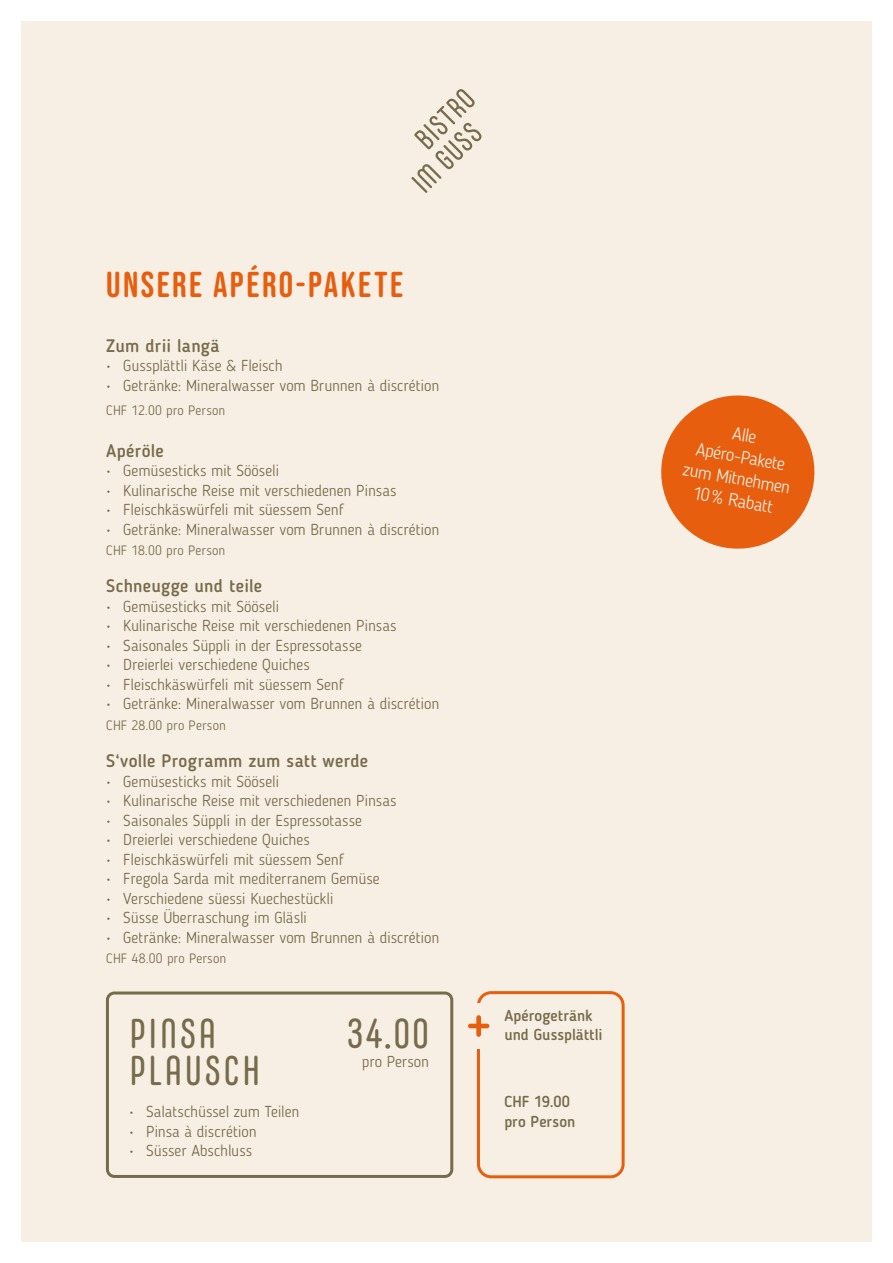
<style>
.page{position:relative;width:893px;height:1263px;background:#fff}
.page>*{position:absolute;margin:0;border:0;box-sizing:border-box;transform-origin:0 0}
.t1{font:60px "Bebas Neue Rounded";color:#e65e0e}
.t2{font:41.85px/36.8px "Carl Marx";letter-spacing:.05em;color:#766b4a}
.t3{font:36px "Bebas Neue Rounded";letter-spacing:.07em;color:#e65e0e}
.t4{font:500 18px "Blogger Sans";letter-spacing:.015em;color:#766b4a}
.t5{font:300 18px/22px "Blogger Sans";color:#f5ebde;text-align:center}
.t6{font:300 15.75px "Blogger Sans";letter-spacing:-.005em;color:#766b4a}
.t7{font:500 15.75px/19.5px "Blogger Sans";letter-spacing:.005em;color:#766b4a}
.t8{font:300 13.5px "Blogger Sans";letter-spacing:.015em;color:#766b4a}
</style>
<div class="page">
<div style="left:21px;top:21px;width:851px;height:1221px;background:#f7efe4"></div>
<svg style="left:411px;top:89px;width:71px;height:104px"></svg>
<svg style="left:661px;top:395px;width:154px;height:154px"></svg>
<div style="left:106px;top:991px;width:347px;height:187px;border:3px solid #766b4a;border-radius:7px"></div>
<div style="left:477px;top:991px;width:148px;height:187px;border:3px solid #e65e0e;border-radius:13px"></div>
<div style="left:467px;top:1003px;width:24px;height:45px;background:#f7efe4"></div>
<h3 class="t3" style="left:106px;top:264px;width:298px">UNSERE Apéro-PAKETE</h3>
<p class="t4" style="left:106px;top:335px;width:115px">Zum drii langä</p>
<p class="t6" style="left:106px;top:357px;width:178px">• Gussplättli Käse &amp; Fleisch</p>
<p class="t6" style="left:106px;top:376px;width:335px">• Getränke: Mineralwasser vom Brunnen à discrétion</p>
<p class="t8" style="left:106px;top:402px;width:121px">CHF 12.00 pro Person</p>
<p class="t4" style="left:106px;top:440px;width:59px">Apéröle</p>
<p class="t6" style="left:106px;top:461px;width:174px">• Gemüsesticks mit Sööseli</p>
<p class="t6" style="left:106px;top:481px;width:292px">• Kulinarische Reise mit verschiedenen Pinsas</p>
<p class="t6" style="left:106px;top:500px;width:239px">• Fleischkäswürfeli mit süessem Senf</p>
<p class="t6" style="left:106px;top:520px;width:335px">• Getränke: Mineralwasser vom Brunnen à discrétion</p>
<p class="t8" style="left:106px;top:542px;width:121px">CHF 18.00 pro Person</p>
<p class="t4" style="left:106px;top:575px;width:157px">Schneugge und teile</p>
<p class="t6" style="left:106px;top:597px;width:174px">• Gemüsesticks mit Sööseli</p>
<p class="t6" style="left:106px;top:616px;width:292px">• Kulinarische Reise mit verschiedenen Pinsas</p>
<p class="t6" style="left:106px;top:636px;width:257px">• Saisonales Süppli in der Espressotasse</p>
<p class="t6" style="left:106px;top:655px;width:205px">• Dreierlei verschiedene Quiches</p>
<p class="t6" style="left:106px;top:675px;width:239px">• Fleischkäswürfeli mit süessem Senf</p>
<p class="t6" style="left:106px;top:694px;width:335px">• Getränke: Mineralwasser vom Brunnen à discrétion</p>
<p class="t8" style="left:106px;top:717px;width:121px">CHF 28.00 pro Person</p>
<p class="t4" style="left:106px;top:750px;width:263px">S‘volle Programm zum satt werde</p>
<p class="t6" style="left:106px;top:772px;width:174px">• Gemüsesticks mit Sööseli</p>
<p class="t6" style="left:106px;top:791px;width:292px">• Kulinarische Reise mit verschiedenen Pinsas</p>
<p class="t6" style="left:106px;top:811px;width:257px">• Saisonales Süppli in der Espressotasse</p>
<p class="t6" style="left:106px;top:830px;width:205px">• Dreierlei verschiedene Quiches</p>
<p class="t6" style="left:106px;top:850px;width:239px">• Fleischkäswürfeli mit süessem Senf</p>
<p class="t6" style="left:106px;top:869px;width:275px">• Fregola Sarda mit mediterranem Gemüse</p>
<p class="t6" style="left:106px;top:889px;width:229px">• Verschiedene süessi Kuechestückli</p>
<p class="t6" style="left:106px;top:908px;width:202px">• Süsse Überraschung im Gläsli</p>
<p class="t6" style="left:106px;top:928px;width:335px">• Getränke: Mineralwasser vom Brunnen à discrétion</p>
<p class="t8" style="left:106px;top:950px;width:122px">CHF 48.00 pro Person</p>
<h2 class="t2" style="left:129px;top:1015px;width:133px">PINSA<br>PLAUSCH</h2>
<p class="t6" style="left:129px;top:1102px;width:172px">• Salatschüssel zum Teilen</p>
<p class="t6" style="left:129px;top:1122px;width:129px">• Pinsa à discrétion</p>
<p class="t6" style="left:129px;top:1141px;width:124px">• Süsser Abschluss</p>
<h2 class="t2" style="left:347px;top:1015px;width:83px">34.00</h2>
<p class="t6" style="left:362px;top:1052px;width:69px">pro Person</p>
<h1 class="t1" style="left:467px;top:992px;width:25px">+</h1>
<p class="t7" style="left:504px;top:1005px;width:100px">Apérogetränk und Gussplättli</p>
<p class="t7" style="left:504px;top:1092px;width:72px">CHF 19.00 pro Person</p>
<p class="t5" style="left:693px;top:414px;width:110px;rotate:10deg">Alle<br>Apéro-Pakete zum Mitnehmen<br>10% Rabatt</p>
</div>
